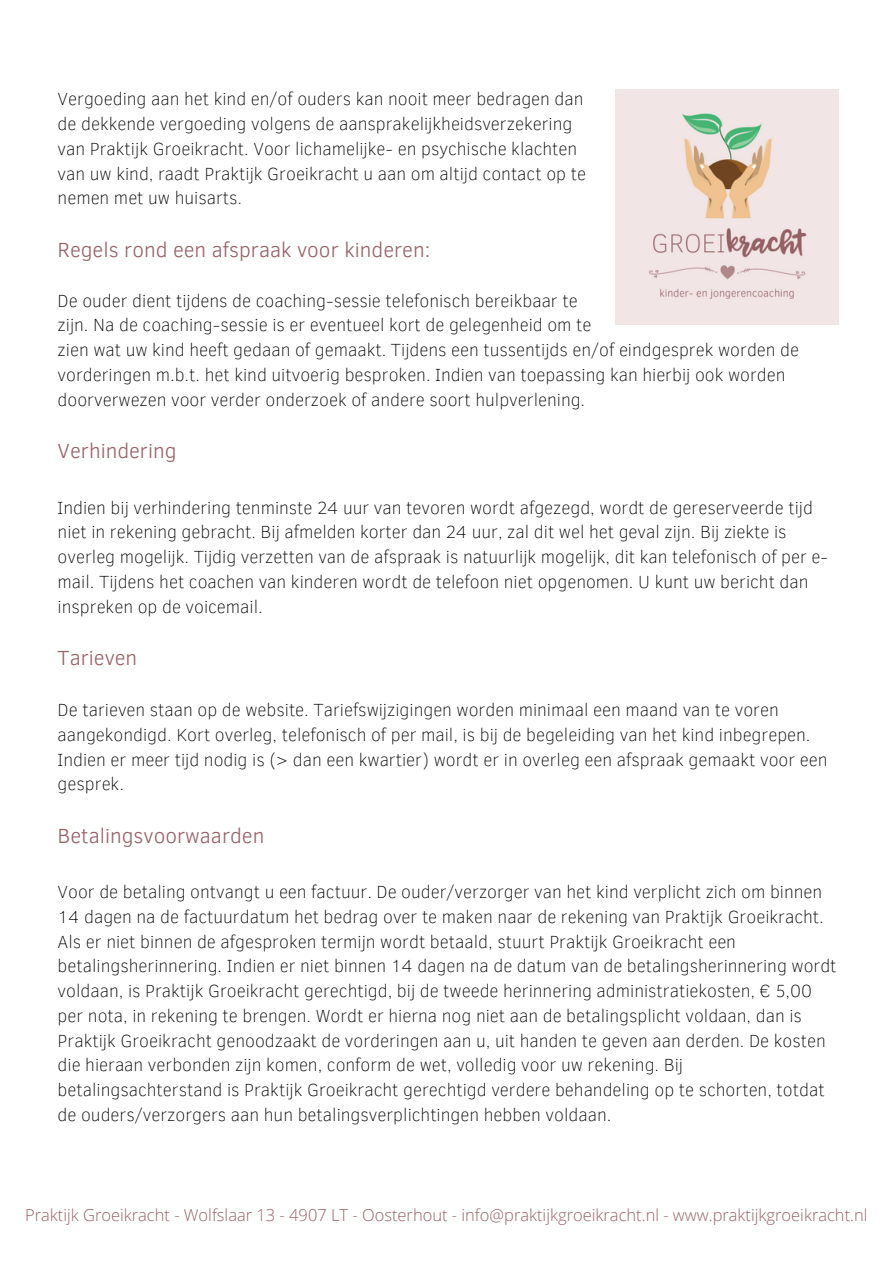
<style>
.page{position:relative;width:893px;height:1264px;background:#fff}
.page>*{position:absolute;margin:0;border:0;box-sizing:border-box;transform-origin:0 0}
.t1{font:300 21px "Clear Sans";color:#966265}
.t2{font:100 18px/24.8px "Clear Sans";color:#000}
.t3{font:300 16.5px "Open Sans";color:#966265}
</style>
<div class="page">
<img style="left:615px;top:89px;width:223px;height:235px">
<p class="t2" style="left:58px;top:86px;width:530px">Vergoeding aan het kind en/of ouders kan nooit meer bedragen dan de dekkende vergoeding volgens de aansprakelijkheidsverzekering van Praktijk Groeikracht. Voor lichamelijke- en psychische klachten van uw kind, raadt Praktijk Groeikracht u aan om altijd contact op te nemen met uw huisarts.</p>
<p class="t1" style="left:58px;top:235px;width:374px">Regels rond een afspraak voor kinderen:</p>
<p class="t2" style="left:58px;top:287px;width:743px">De ouder dient tijdens de coaching-sessie telefonisch bereikbaar te<br>zijn. Na de coaching-sessie is er eventueel kort de gelegenheid om te<br>zien wat uw kind heeft gedaan of gemaakt. Tijdens een tussentijds en/of eindgesprek worden de vorderingen m.b.t. het kind uitvoerig besproken. Indien van toepassing kan hierbij ook worden doorverwezen voor verder onderzoek of andere soort hulpverlening.</p>
<p class="t1" style="left:58px;top:436px;width:120px">Verhindering</p>
<p class="t2" style="left:58px;top:494px;width:772px">Indien bij verhindering tenminste 24 uur van tevoren wordt afgezegd, wordt de gereserveerde tijd niet in rekening gebracht. Bij afmelden korter dan 24 uur, zal dit wel het geval zijn. Bij ziekte is overleg mogelijk. Tijdig verzetten van de afspraak is natuurlijk mogelijk, dit kan telefonisch of per e&shy;mail. Tijdens het coachen van kinderen wordt de telefoon niet opgenomen. U kunt uw bericht dan inspreken op de voicemail.</p>
<p class="t1" style="left:58px;top:642px;width:81px">Tarieven</p>
<p class="t2" style="left:58px;top:696px;width:771px">De tarieven staan op de website. Tariefswijzigingen worden minimaal een maand van te voren aangekondigd. Kort overleg, telefonisch of per mail, is bij de begeleiding van het kind inbegrepen.<br>Indien er meer tijd nodig is (&gt; dan een kwartier) wordt er in overleg een afspraak gemaakt voor een gesprek.</p>
<p class="t1" style="left:58px;top:820px;width:208px">Betalingsvoorwaarden</p>
<p class="t2" style="left:58px;top:878px;width:780px">Voor de betaling ontvangt u een factuur. De ouder/verzorger van het kind verplicht zich om binnen 14 dagen na de factuurdatum het bedrag over te maken naar de rekening van Praktijk Groeikracht.<br>Als er niet binnen de afgesproken termijn wordt betaald, stuurt Praktijk Groeikracht een betalingsherinnering. Indien er niet binnen 14 dagen na de datum van de betalingsherinnering wordt voldaan, is Praktijk Groeikracht gerechtigd, bij de tweede herinnering administratiekosten, € 5,00 per nota, in rekening te brengen. Wordt er hierna nog niet aan de betalingsplicht voldaan, dan is Praktijk Groeikracht genoodzaakt de vorderingen aan u, uit handen te geven aan derden. De kosten die hieraan verbonden zijn komen, conform de wet, volledig voor uw rekening. Bij betalingsachterstand is Praktijk Groeikracht gerechtigd verdere behandeling op te schorten, totdat de ouders/verzorgers aan hun betalingsverplichtingen hebben voldaan.</p>
<p class="t3" style="left:25px;top:1203px;width:843px">Praktijk Groeikracht - Wolfslaar 13 - 4907 LT - Oosterhout - info@praktijkgroeikracht.nl - www.praktijkgroeikracht.nl</p>
</div>
